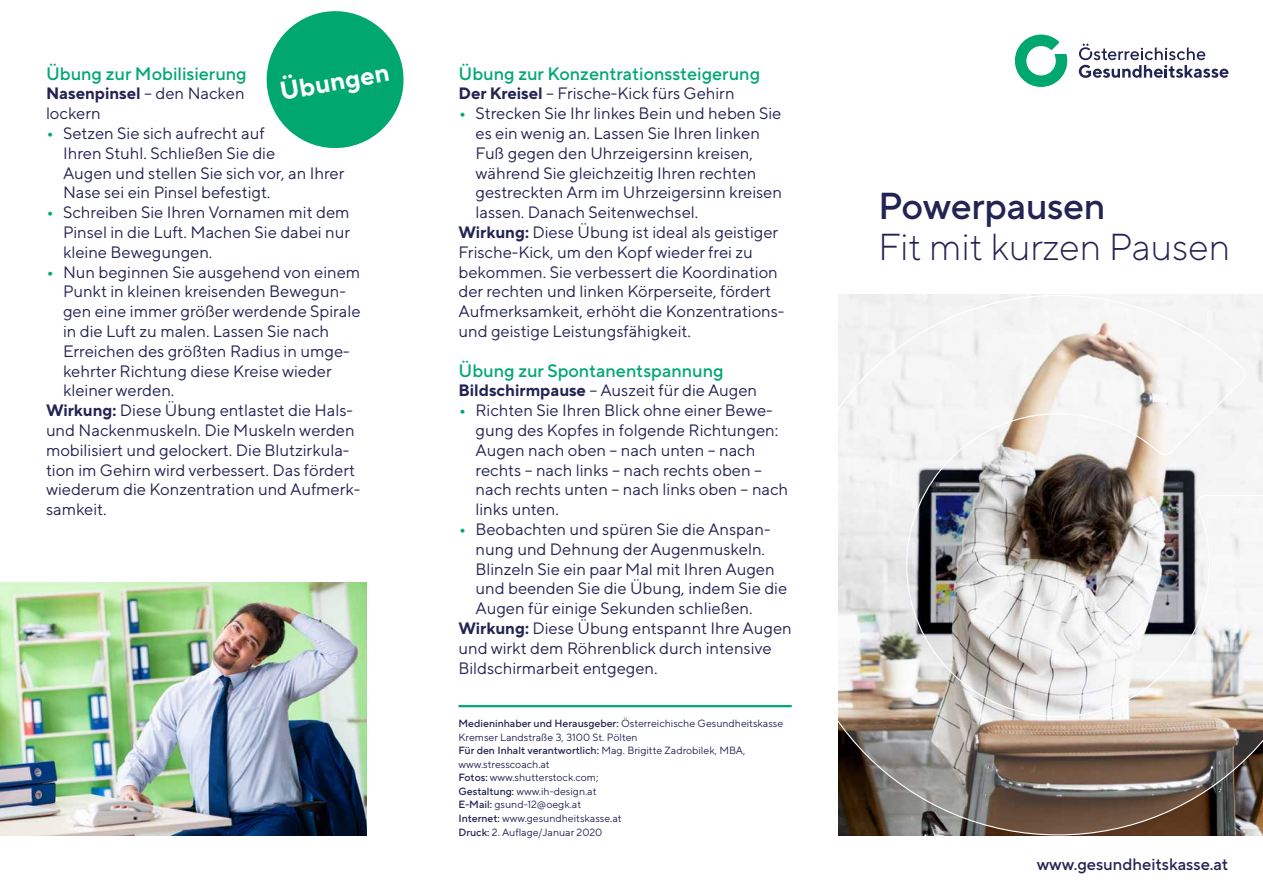
<style>
.page{position:relative;width:1263px;height:893px;background:#fff}
.page>*{position:absolute;margin:0;border:0;box-sizing:border-box;transform-origin:0 0}
.t1{font:300 37.5px "TT Norms Pro";color:#232453}
.t2{font:500 37.5px "TT Norms Pro";letter-spacing:-.01em;color:#232453}
.t3{font:700 25.5px "TT Norms Pro";color:#fff}
.t4{font:500 18px "TT Norms Pro";color:#00a870}
.t5{font:16.5px/19.8px "TT Norms Pro";color:#232453}
.t6{font:500 16.5px "TT Norms Pro";color:#232453}
.t7{font:10.5px/13.5px "TT Norms Pro";color:#232453}
.s1{font-weight:700}
.s2{font-weight:500;font-size:18px;color:#00a870}
.s3{font-weight:500}
</style>
<div class="page">
<svg style="left:1015px;top:35px;width:52px;height:52px"></svg>
<svg style="left:1079px;top:44px;width:149px;height:34px"></svg>
<img style="left:838px;top:294px;width:425px;height:542px">
<img style="left:0;top:582px;width:366px;height:253px">
<svg style="left:266px;top:11px;width:138px;height:138px"></svg>
<hr style="left:458px;top:705px;width:334px;height:2px;background:#00a870">
<p class="t4" style="left:46px;top:62px;width:202px">Übung zur Mobilisierung</p>
<p class="t5" style="left:46px;top:83px;width:200px"><span class="s1">Nasenpinsel</span> – den Nacken lockern</p>
<p class="t5" style="left:63px;top:123px;width:283px;text-indent:-17px"><span class="s2">•</span> Setzen Sie sich aufrecht auf<br>Ihren Stuhl. Schließen Sie die<br>Augen und stellen Sie sich vor, an Ihrer<br>Nase sei ein Pinsel befestigt.</p>
<p class="t5" style="left:63px;top:202px;width:289px;text-align:justify;text-indent:-17px"><span class="s2">•</span> Schreiben Sie Ihren Vornamen mit dem Pinsel in die Luft. Machen Sie dabei nur kleine Bewegungen.</p>
<p class="t5" style="left:46px;top:261px;width:316px"><span class="s2">•</span> Nun beginnen Sie ausgehend von einem</p>
<p class="t5" style="left:63px;top:281px;width:284px">Punkt in kleinen kreisenden Bewegun-</p>
<p class="t5" style="left:63px;top:301px;width:299px">gen eine immer größer werdende Spirale</p>
<p class="t5" style="left:63px;top:321px;width:268px">in die Luft zu malen. Lassen Sie nach</p>
<p class="t5" style="left:63px;top:341px;width:288px">Erreichen des größten Radius in umge-</p>
<p class="t5" style="left:63px;top:360px;width:270px">kehrter Richtung diese Kreise wieder</p>
<p class="t5" style="left:63px;top:380px;width:113px">kleiner werden.</p>
<p class="t5" style="left:46px;top:400px;width:308px"><span class="s1">Wirkung:</span> Diese Übung entlastet die Hals-</p>
<p class="t5" style="left:46px;top:420px;width:310px">und Nackenmuskeln. Die Muskeln werden</p>
<p class="t5" style="left:46px;top:440px;width:305px">mobilisiert und gelockert. Die Blutzirkula-</p>
<p class="t5" style="left:46px;top:459px;width:310px">tion im Gehirn wird verbessert. Das fördert</p>
<p class="t5" style="left:46px;top:479px;width:316px">wiederum die Konzentration und Aufmerk-</p>
<p class="t5" style="left:46px;top:499px;width:62px">samkeit.</p>
<h2 class="t3" style="left:277px;top:75px;width:113px;rotate:-10deg">Übungen</h2>
<p class="t4" style="left:458px;top:62px;width:303px">Übung zur Konzentrationssteigerung</p>
<p class="t5" style="left:458px;top:83px;width:278px"><span class="s1">Der Kreisel</span> – Frische-Kick fürs Gehirn</p>
<p class="t5" style="left:458px;top:103px;width:324px"><span class="s2">•</span> Strecken Sie Ihr linkes Bein und heben Sie</p>
<p class="t5" style="left:475px;top:123px;width:286px">es ein wenig an. Lassen Sie Ihren linken</p>
<p class="t5" style="left:475px;top:143px;width:279px">Fuß gegen den Uhrzeigersinn kreisen,</p>
<p class="t5" style="left:475px;top:162px;width:282px">während Sie gleichzeitig Ihren rechten</p>
<p class="t5" style="left:475px;top:182px;width:308px">gestreckten Arm im Uhrzeigersinn kreisen</p>
<p class="t5" style="left:475px;top:202px;width:224px">lassen. Danach Seitenwechsel.</p>
<p class="t5" style="left:458px;top:222px;width:321px"><span class="s1">Wirkung:</span> Diese Übung ist ideal als geistiger</p>
<p class="t5" style="left:458px;top:242px;width:296px">Frische-Kick, um den Kopf wieder frei zu</p>
<p class="t5" style="left:458px;top:261px;width:321px">bekommen. Sie verbessert die Koordination</p>
<p class="t5" style="left:458px;top:281px;width:314px">der rechten und linken Körperseite, fördert</p>
<p class="t5" style="left:458px;top:301px;width:327px">Aufmerksamkeit, erhöht die Konzentrations-</p>
<p class="t5" style="left:458px;top:321px;width:234px">und geistige Leistungsfähigkeit.</p>
<p class="t4" style="left:458px;top:359px;width:267px">Übung zur Spontanentspannung</p>
<p class="t5" style="left:458px;top:380px;width:300px"><span class="s1">Bildschirmpause</span> – Auszeit für die Augen</p>
<p class="t5" style="left:475px;top:400px;width:314px;text-indent:-17px"><span class="s2">•</span> Richten Sie Ihren Blick ohne einer Bewe&shy;gung des Kopfes in folgende Richtungen:<br>Augen nach oben – nach unten – nach rechts – nach links – nach rechts oben – nach rechts unten – nach links oben – nach links unten.</p>
<p class="t5" style="left:458px;top:519px;width:314px"><span class="s2">•</span> Beobachten und spüren Sie die Anspan-</p>
<p class="t5" style="left:475px;top:539px;width:291px">nung und Dehnung der Augenmuskeln.</p>
<p class="t5" style="left:475px;top:558px;width:301px">Blinzeln Sie ein paar Mal mit Ihren Augen</p>
<p class="t5" style="left:475px;top:578px;width:313px">und beenden Sie die Übung, indem Sie die</p>
<p class="t5" style="left:475px;top:598px;width:279px">Augen für einige Sekunden schließen.</p>
<p class="t5" style="left:458px;top:618px;width:335px"><span class="s1">Wirkung:</span> Diese Übung entspannt Ihre Augen</p>
<p class="t5" style="left:458px;top:638px;width:315px">und wirkt dem Röhrenblick durch intensive</p>
<p class="t5" style="left:458px;top:657px;width:201px">Bildschirmarbeit entgegen.</p>
<p class="t7" style="left:458px;top:717px;width:326px"><span class="s3">Medieninhaber und Herausgeber:</span> Österreichische Gesundheitskasse Kremser Landstraße 3, 3100 St. Pölten<br><span class="s3">Für den Inhalt verantwortlich:</span> Mag. Brigitte Zadrobilek, MBA, www.stresscoach.at<br><span class="s3">Fotos:</span> www.shutterstock.com;<br><span class="s3">Gestaltung:</span> www.ih-design.at<br><span class="s3">E-Mail:</span> gsund-12@oegk.at<br><span class="s3">Internet:</span> www.gesundheitskasse.at<br><span class="s3">Druck:</span> 2. Auflage/Januar 2020</p>
<h1 class="t2" style="left:878px;top:182px;width:229px">Powerpausen</h1>
<h1 class="t1" style="left:878px;top:223px;width:354px">Fit mit kurzen Pausen</h1>
<p class="t6" style="left:1037px;top:853px;width:193px">www.gesundheitskasse.at</p>
</div>
